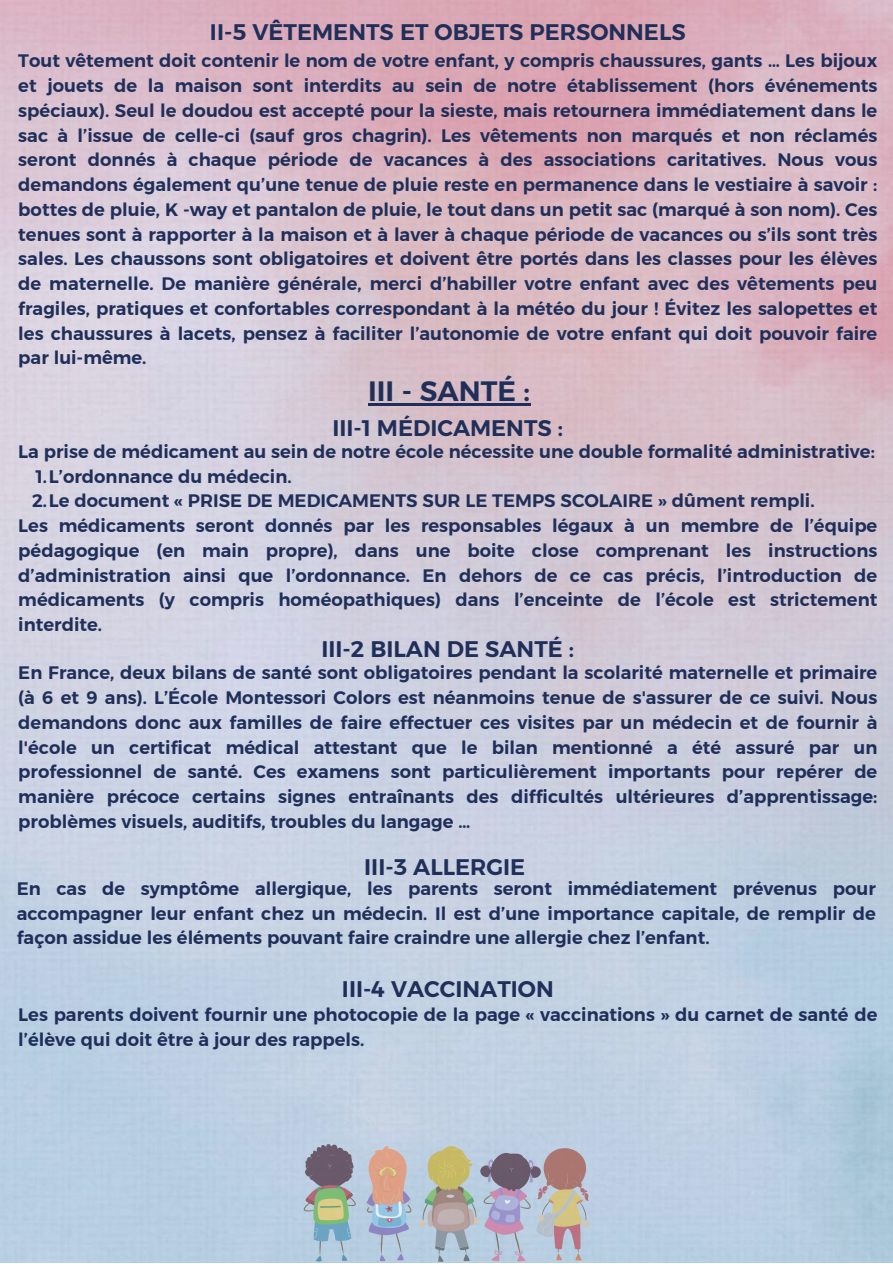
<style>
.page{position:relative;width:893px;height:1264px;background:#fff}
.page>*{position:absolute;margin:0;border:0;box-sizing:border-box;transform-origin:0 0}
.t1{font:700 27.9px "Kief Montaser Semi";color:#202f5a}
.t2{font:700 22.5px "Kief Montaser Semi";color:#202f5a}
.t3{font:700 18px/24.8px "Kief Montaser Semi";color:#202f5a;text-align:justify}
</style>
<div class="page">
<img style="left:0;top:0;width:892px;height:1262px">
<svg style="left:303px;top:1143px;width:53px;height:118px"></svg>
<svg style="left:365px;top:1145px;width:46px;height:116px"></svg>
<div style="left:473px;top:1216px;width:5px;height:8px;background:#d7c3ad;border-radius:50%"></div>
<svg style="left:421px;top:1141px;width:56px;height:120px"></svg>
<svg style="left:480px;top:1165px;width:13px;height:12px"></svg>
<svg style="left:483px;top:1147px;width:106px;height:114px"></svg>
<hr style="left:368px;top:403px;width:162px;height:3px;background:#202f5a">
<p class="t2" style="left:210px;top:18px;width:477px">II-5 VÊTEMENTS ET OBJETS PERSONNELS</p>
<p class="t3" style="left:18px;top:49px;width:860px">Tout vêtement doit contenir le nom de votre enfant, y compris chaussures, gants … Les bijoux et jouets de la maison sont interdits au sein de notre établissement (hors événements spéciaux). Seul le doudou est accepté pour la sieste, mais retournera immédiatement dans le sac à l’issue de celle-ci (sauf gros chagrin). Les vêtements non marqués et non réclamés seront donnés à chaque période de vacances à des associations caritatives. Nous vous demandons également qu’une tenue de pluie reste en permanence dans le vestiaire à savoir : bottes de pluie, K -way et pantalon de pluie, le tout dans un petit sac (marqué à son nom). Ces tenues sont à rapporter à la maison et à laver à chaque période de vacances ou s’ils sont très sales. Les chaussons sont obligatoires et doivent être portés dans les classes pour les élèves de maternelle. De manière générale, merci d’habiller votre enfant avec des vêtements peu fragiles, pratiques et confortables correspondant à la météo du jour ! Évitez les salopettes et les chaussures à lacets, pensez à faciliter l’autonomie de votre enfant qui doit pouvoir faire par lui-même.</p>
<h1 class="t1" style="left:368px;top:374px;width:163px">III - SANTÉ :</h1>
<p class="t2" style="left:332px;top:414px;width:232px">III-1 MÉDICAMENTS :</p>
<p class="t3" style="left:18px;top:439px;width:858px">La prise de médicament au sein de notre école nécessite une double formalité administrative:</p>
<p class="t3" style="left:36px;top:464px;width:257px">1.L’ordonnance du médecin.</p>
<p class="t3" style="left:32px;top:488px;width:784px">2.Le document « PRISE DE MEDICAMENTS SUR LE TEMPS SCOLAIRE » dûment rempli.</p>
<p class="t3" style="left:18px;top:513px;width:860px">Les médicaments seront donnés par les responsables légaux à un membre de l’équipe</p>
<p class="t3" style="left:18px;top:538px;width:860px">pédagogique (en main propre), dans une boite close comprenant les instructions</p>
<p class="t3" style="left:18px;top:563px;width:860px">d’administration ainsi que l’ordonnance. En dehors de ce cas précis, l’introduction de</p>
<p class="t3" style="left:18px;top:587px;width:860px">médicaments (y compris homéopathiques) dans l’enceinte de l’école est strictement</p>
<p class="t3" style="left:18px;top:612px;width:85px">interdite.</p>
<p class="t2" style="left:321px;top:635px;width:254px">III-2 BILAN DE SANTÉ :</p>
<p class="t3" style="left:18px;top:660px;width:860px">En France, deux bilans de santé sont obligatoires pendant la scolarité maternelle et primaire (à 6 et 9 ans). L’École Montessori Colors est néanmoins tenue de s'assurer de ce suivi. Nous demandons donc aux familles de faire effectuer ces visites par un médecin et de fournir à l'école un certificat médical attestant que le bilan mentionné a été assuré par un professionnel de santé. Ces examens sont particulièrement importants pour repérer de manière précoce certains signes entraînants des difficultés ultérieures d’apprentissage: problèmes visuels, auditifs, troubles du langage …</p>
<p class="t2" style="left:364px;top:852px;width:162px">III-3 ALLERGIE</p>
<p class="t3" style="left:17px;top:876px;width:860px">En cas de symptôme allergique, les parents seront immédiatement prévenus pour accompagner leur enfant chez un médecin. Il est d’une importance capitale, de remplir de façon assidue les éléments pouvant faire craindre une allergie chez l’enfant.</p>
<p class="t2" style="left:342px;top:975px;width:213px">III-4 VACCINATION</p>
<p class="t3" style="left:18px;top:1002px;width:860px">Les parents doivent fournir une photocopie de la page « vaccinations » du carnet de santé de l’élève qui doit être à jour des rappels.</p>
</div>
